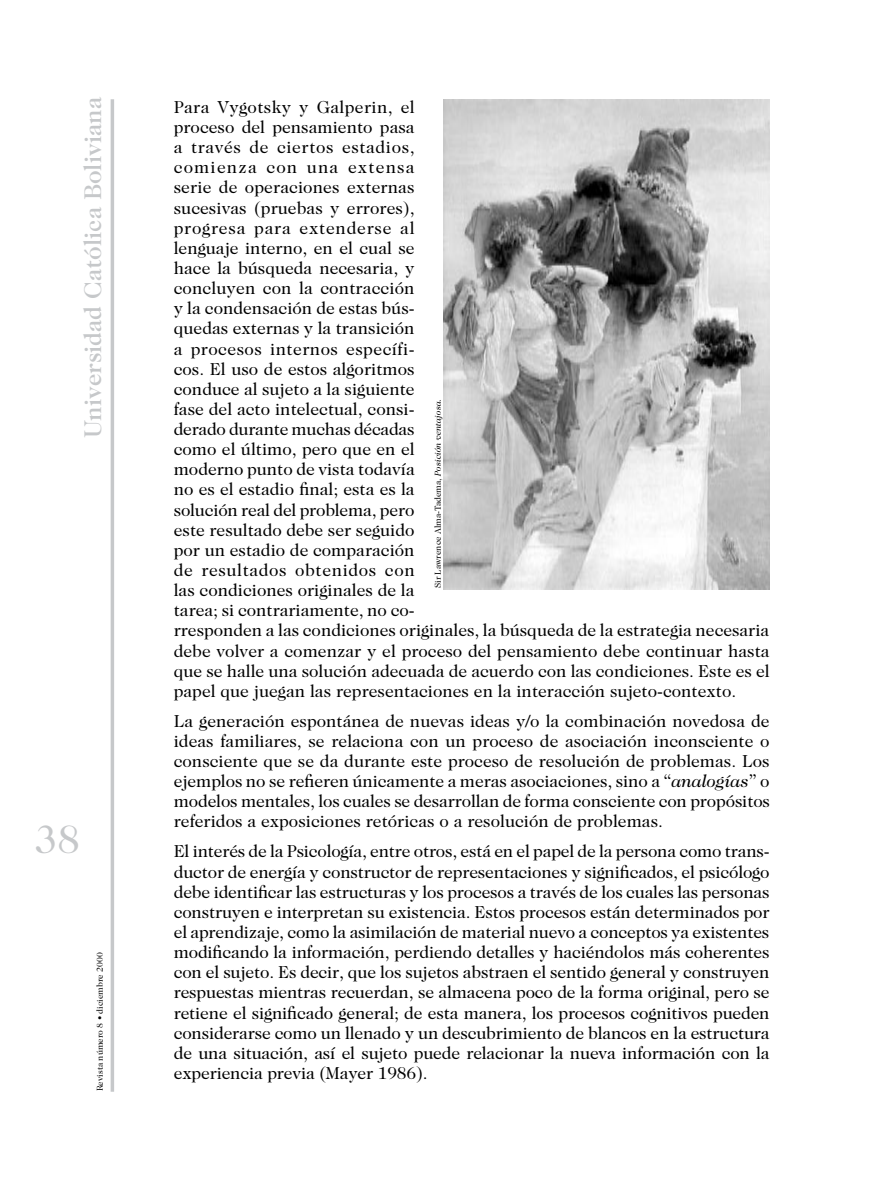
<style>
.page{position:relative;width:869px;height:1191px;background:#fff}
.page>*{position:absolute;margin:0;border:0;box-sizing:border-box;transform-origin:0 0}
.t1{font:40.25px "Caslon Two Twenty Four";color:#c6c8ca}
.t2{font:500 24.5px "Caslon Two Twenty Four";color:#c6c8ca}
.t3{font:17.5px/20.1px "Caslon Two Twenty Four";color:#000;text-align:justify}
.t4{font:8.75px "Caslon Two Twenty Four";color:#000}
.s1{font-style:italic}
</style>
<div class="page">
<hr style="left:111px;top:99px;width:3px;height:992px;background:#c6c8ca">
<img style="left:443px;top:99px;width:326px;height:490px">
<h2 class="t2" style="left:78px;top:438px;width:343px;rotate:-90deg">Universidad Católica Boliviana</h2>
<h1 class="t1" style="left:35px;top:815px;width:46px">38</h1>
<p class="t4" style="left:95px;top:1091px;width:140px;rotate:-90deg">Revista número 8 • diciembre 2000</p>
<p class="t3" style="left:174px;top:97px;width:597px;text-align:left">Para Vygotsky y Galperin, el<br>proceso del pensamiento pasa<br>a través de ciertos estadios,<br>comienza con una extensa<br>serie de operaciones externas<br>sucesivas (pruebas y errores),<br>progresa pa-ra extenderse al<br>lenguaje interno, en el cual se<br>hace la búsqueda necesaria, y<br>concluyen con la contracción<br>y la condensación de estas bús-<br>quedas externas y la transición<br>a procesos internos específi-<br>cos. El uso de estos algoritmos<br>conduce al sujeto a la siguiente<br>fase del acto intelectual, consi-<br>derado durante muchas décadas<br>como el último, pero que en el<br>moderno punto de vista todavía<br>no es el estadio final; esta es la<br>solución real del problema, pero<br>este resultado debe ser seguido<br>por un estadio de comparación<br>de resultados obtenidos con<br>las condiciones originales de la<br>tarea; si contrariamente, no co-<br>rresponden a las condiciones originales, la búsqueda de la estrategia necesaria debe volver a comenzar y el proceso del pensamiento debe continuar hasta que se halle una solución adecuada de acuerdo con las condiciones. Este es el papel que juegan las representaciones en la interacción sujeto-contexto.</p>
<p class="t3" style="left:174px;top:710px;width:597px">La generación espontánea de nuevas ideas y/o la combinación novedosa de ideas familiares, se relaciona con un proceso de asociación inconsciente o consciente que se da durante este proceso de resolución de problemas. Los ejemplos no se refieren únicamente a meras asociaciones, sino a “<span class="s1">analogías</span>” o modelos mentales, los cuales se desarrollan de forma consciente con propósitos referidos a exposiciones retóricas o a resolución de problemas.</p>
<p class="t3" style="left:174px;top:841px;width:597px">El interés de la Psicología, entre otros, está en el papel de la persona como trans&shy;ductor de energía y constructor de representaciones y significados, el psicólogo debe identificar las estructuras y los procesos a través de los cuales las personas construyen e interpretan su existencia. Estos procesos están determinados por el aprendizaje, como la asimilación de material nuevo a conceptos ya existentes modificando la información, perdiendo detalles y haciéndolos más coherentes con el sujeto. Es decir, que los sujetos abstraen el sentido general y construyen respuestas mientras recuerdan, se almacena poco de la forma original, pero se retiene el significado general; de esta manera, los procesos cognitivos pueden considerarse como un llenado y un descubrimiento de blancos en la estructura de una situación, así el sujeto puede relacionar la nueva información con la experiencia previa (Mayer 1986).</p>
<p class="t4" style="left:432px;top:588px;width:190px;rotate:-90deg">Sir Lawrence Alma-Tadema, <span class="s1">Posición ventajosa.</span></p>
</div>
